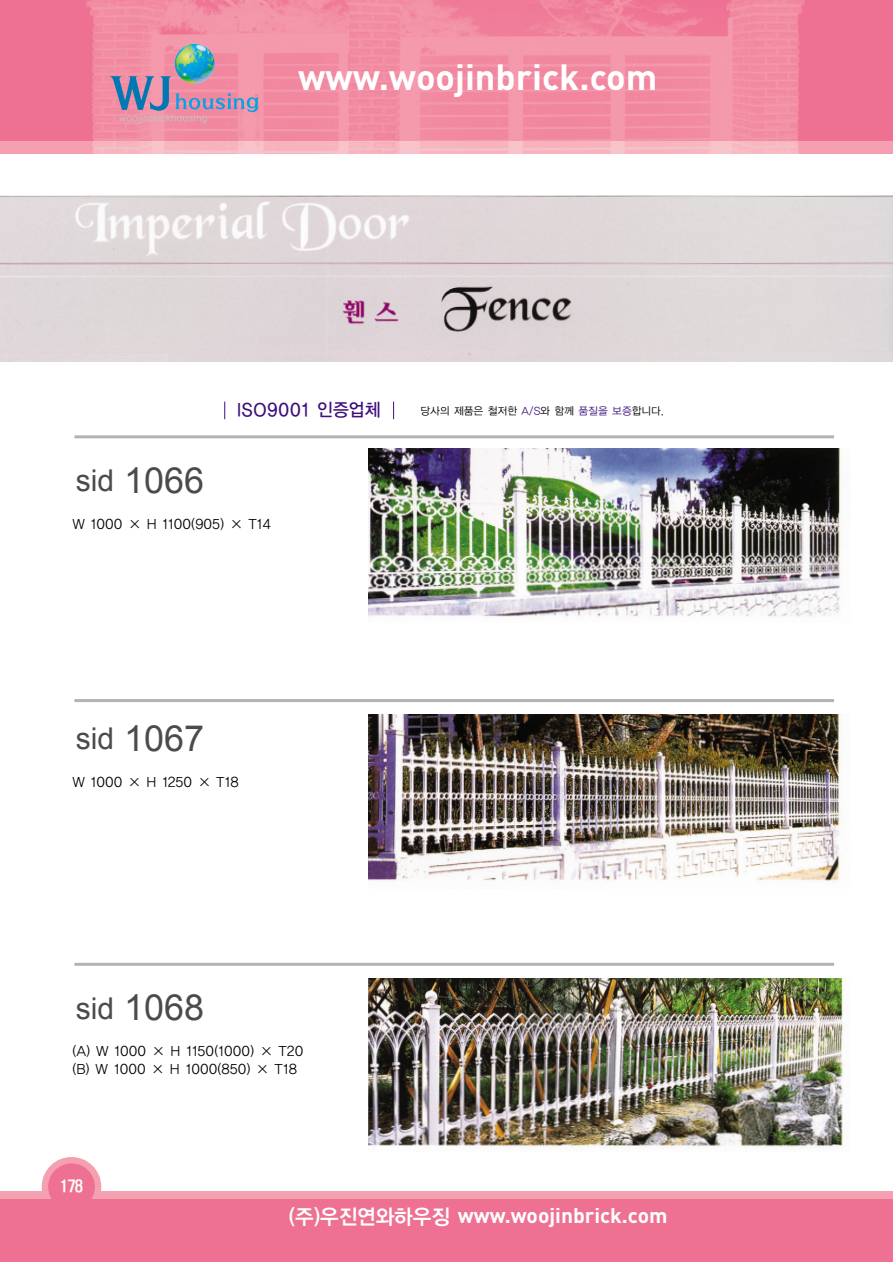
<style>
.page{position:relative;width:893px;height:1262px;background:#fff}
.page>*{position:absolute;margin:0;border:0;box-sizing:border-box;transform-origin:0 0}
.t1{font:36px "Arial";color:#4b4b4b}
.t2{font:700 36px "DIN";color:#fff}
.t3{font:700 21px "DIN";color:#fff}
.t4{font:18px "YGO13";letter-spacing:-.03em;color:#3d107b;scale:.95 1}
.t5{font:500 15px "HY Head Line";color:#fff;scale:.95 1}
.t6{font:13.5px/18px "YGO12";letter-spacing:-.055em;color:#000}
.t7{font:10.5px "YGO12";letter-spacing:-.07em;color:#000}
.s1{color:#3d107b}
.s2{font-size:30px}
.s3{font-family:"YGO14";font-weight:400}
</style>
<div class="page">
<img style="left:43px;top:140px;width:788px;height:13px">
<img style="left:0;top:196px;width:892px;height:165px">
<img style="left:368px;top:448px;width:475px;height:169px">
<img style="left:368px;top:714px;width:472px;height:167px">
<img style="left:368px;top:979px;width:475px;height:168px">
<div style="left:0;top:1191px;width:892px;height:71px;background:#f5a0b1"></div>
<div style="left:42px;top:1157px;width:59px;height:59px;background:#f5a0b1;border-radius:50%"></div>
<div style="left:48px;top:1163px;width:47px;height:47px;background:#ee7193;border-radius:50%"></div>
<div style="left:0;top:1199px;width:892px;height:63px;background:#ee7193"></div>
<div style="left:0;top:0;width:892px;height:140px;background:#ee7193"></div>
<img style="left:86px;top:0;width:719px;height:140px">
<svg style="left:110px;top:76px;width:149px;height:47px;background:#c08eab"></svg>
<img style="left:174px;top:43px;width:41px;height:41px">
<hr style="left:74px;top:435px;width:760px;height:3px;background:#b3b3b3">
<hr style="left:74px;top:699px;width:760px;height:3px;background:#b3b3b3">
<hr style="left:74px;top:962px;width:760px;height:3px;background:#b3b3b3">
<svg style="left:224px;top:401px;width:1px;height:18px"></svg>
<svg style="left:393px;top:401px;width:1px;height:18px"></svg>
<h1 class="t2" style="left:298px;top:64px;width:361px">www.woojinbrick.com</h1>
<h3 class="t4" style="left:236px;top:401px;width:154px">ISO9001 인증업체</h3>
<p class="t7" style="left:420px;top:405px;width:245px">당사의 제품은 철저한 <span class="s1">A/S</span>와 함께 <span class="s1">품질을 보증</span>합니다.</p>
<h1 class="t1" style="left:76px;top:460px;width:130px"><span class="s2">sid</span> 1066</h1>
<p class="t6" style="left:72px;top:516px;width:200px">W 1000 × H 1100(905) × T14</p>
<h1 class="t1" style="left:76px;top:718px;width:130px"><span class="s2">sid</span> 1067</h1>
<p class="t6" style="left:72px;top:774px;width:169px">W 1000 × H 1250 × T18</p>
<h1 class="t1" style="left:76px;top:987px;width:130px"><span class="s2">sid</span> 1068</h1>
<p class="t6" style="left:72px;top:1043px;width:233px">(A) W 1000 × H 1150(1000) × T20 (B) W 1000 × H 1000(850) × T18</p>
<p class="t5" style="left:60px;top:1180px;width:26px">178</p>
<h2 class="t3" style="left:288px;top:1207px;width:381px"><span class="s3">(주)우진연와하우징</span> www.woojinbrick.com</h2>
</div>
